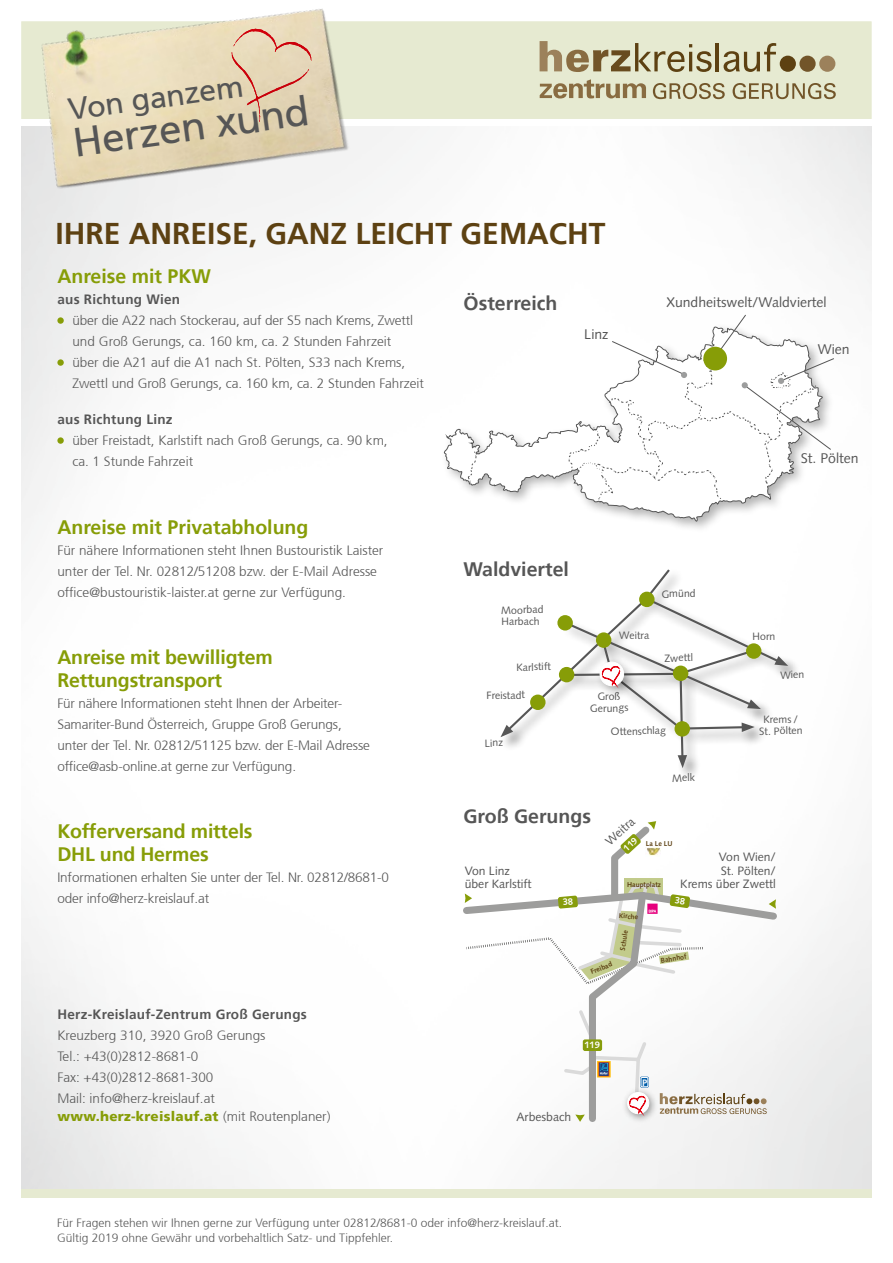
<style>
.page{position:relative;width:893px;height:1263px;background:#fff}
.page>*{position:absolute;margin:0;border:0;box-sizing:border-box;transform-origin:0 0}
.t1{font:40.8px "Frutiger 55 Roman";color:#565656}
.t2{font:30.6px "Frutiger 55 Roman";color:#565656}
.t3{font:700 30px "Frutiger 65";color:#5d4112}
.t4{font:700 19.5px/22.5px "Frutiger 65";letter-spacing:-.01em;color:#879d07}
.t5{font:700 19.5px "Frutiger 65";color:#565656}
.t6{font:14.1px "Syntax";color:#565656}
.t7{font:300 13.5px/21px "Frutiger 45";color:#565656}
.t8{font:700 13.5px "Frutiger 65";letter-spacing:.02em;color:#565656}
.t9{font:900 13.5px "Frutiger 75";letter-spacing:.02em;color:#879d07}
.t10{font:12.15px/13.4px "Syntax";color:#565656;text-align:right}
.t11{font:300 12px/14.4px "Frutiger 45";color:#565656}
.t12{font:10.65px/11.7px "Syntax";color:#565656;text-align:center}
.t13{font:700 9.45px "Syntax";color:#fff}
.t14{font:700 7.05px "Syntax";color:#5d4113}
.s1{font-family:"Frutiger 45";font-weight:300;color:#565656}
</style>
<div class="page">
<svg style="left:391px;top:21px;width:481px;height:106px;background:#e8ebd5"></svg>
<svg style="left:540px;top:41px;width:172px;height:31px;background:#bdb696"></svg>
<hr style="left:716px;top:43px;width:3px;height:28px;background:#5d4112">
<svg style="left:724px;top:43px;width:52px;height:29px;background:#bdb798"></svg>
<svg style="left:540px;top:79px;width:106px;height:19px;background:#bcb291"></svg>
<svg style="left:653px;top:83px;width:72px;height:16px"></svg>
<svg style="left:733px;top:83px;width:103px;height:16px;background:#bcb595"></svg>
<div style="left:780px;top:56px;width:16px;height:16px;background:#5d4112;border-radius:50%"></div>
<div style="left:799px;top:56px;width:17px;height:16px;background:#725529;border-radius:50%"></div>
<div style="left:819px;top:56px;width:16px;height:16px;background:#9c815b;border-radius:50%"></div>
<div style="left:21px;top:1189px;width:851px;height:9px;background:#e6ead1"></div>
<svg style="left:57px;top:317px;width:7px;height:7px"></svg>
<svg style="left:57px;top:359px;width:7px;height:7px"></svg>
<svg style="left:57px;top:437px;width:7px;height:7px"></svg>
<svg style="left:444px;top:313px;width:380px;height:208px"></svg>
<svg style="left:468px;top:451px;width:8px;height:32px"></svg>
<svg style="left:569px;top:314px;width:265px;height:186px"></svg>
<svg style="left:500px;top:569px;width:288px;height:199px"></svg>
<div style="left:674px;top:721px;width:16px;height:16px;background:#879d07;border-radius:50%"></div>
<img style="left:618px;top:1125px;width:44px;height:1px">
<img style="left:21px;top:8px;width:370px;height:253px">
<svg style="left:231px;top:29px;width:80px;height:93px;background:#e3c9ac"></svg>
<svg style="left:463px;top:821px;width:315px;height:304px"></svg>
<h2 class="t2" style="left:66px;top:92px;width:177px;rotate:-8deg">Von ganzem</h2>
<h1 class="t1" style="left:70px;top:120px;width:240px;rotate:-8deg">Herzen xund</h1>
<h3 class="t3" style="left:56px;top:215px;width:552px">IHRE ANREISE, GANZ LEICHT GEMACHT</h3>
<h3 class="t4" style="left:57px;top:265px;width:155px">Anreise mit PKW</h3>
<p class="t8" style="left:57px;top:292px;width:124px">aus Richtung Wien</p>
<p class="t7" style="left:72px;top:310px;width:353px">über die A22 nach Stockerau, auf der S5 nach Krems, Zwettl und Groß Gerungs, ca. 160 km, ca. 2 Stunden Fahrzeit<br>über die A21 auf die A1 nach St. Pölten, S33 nach Krems, Zwettl und Groß Gerungs, ca. 160 km, ca. 2 Stunden Fahrzeit</p>
<p class="t8" style="left:57px;top:412px;width:117px">aus Richtung Linz</p>
<p class="t7" style="left:72px;top:430px;width:317px">über Freistadt, Karlstift nach Groß Gerungs, ca. 90 km, ca. 1 Stunde Fahrzeit</p>
<h3 class="t4" style="left:57px;top:516px;width:253px">Anreise mit Privatabholung</h3>
<p class="t7" style="left:57px;top:540px;width:328px">Für nähere Informationen steht Ihnen Bustouristik Laister unter der Tel. Nr. 02812/51208 bzw. der E-Mail Adresse office@bustouristik-laister.at gerne zur Verfügung.</p>
<h3 class="t4" style="left:57px;top:646px;width:217px">Anreise mit bewilligtem<br>Rettungstransport</h3>
<p class="t7" style="left:57px;top:693px;width:314px">Für nähere Informationen steht Ihnen der Arbeiter-Samariter-Bund Österreich, Gruppe Groß Gerungs, unter der Tel. Nr. 02812/51125 bzw. der E-Mail Adresse office@asb-online.at gerne zur Verfügung.</p>
<h3 class="t4" style="left:57px;top:820px;width:197px">Kofferversand mittels<br>DHL und Hermes</h3>
<p class="t7" style="left:57px;top:867px;width:333px">Informationen erhalten Sie unter der Tel. Nr. 02812/8681-0 oder info@herz-kreislauf.at</p>
<p class="t8" style="left:57px;top:1006px;width:251px">Herz-Kreislauf-Zentrum Groß Gerungs</p>
<p class="t7" style="left:57px;top:1025px;width:210px">Kreuzberg 310, 3920 Groß Gerungs<br>Tel.: +43(0)2812-8681-0<br>Fax: +43(0)2812-8681-300<br>Mail: info@herz-kreislauf.at</p>
<p class="t9" style="left:57px;top:1108px;width:275px">www.herz-kreislauf.at <span class="s1">(mit Routenplaner)</span></p>
<h3 class="t5" style="left:463px;top:292px;width:95px">Österreich</h3>
<p class="t6" style="left:666px;top:293px;width:162px">Xundheitswelt/Waldviertel</p>
<p class="t6" style="left:818px;top:341px;width:33px">Wien</p>
<p class="t6" style="left:584px;top:326px;width:26px">Linz</p>
<h3 class="t5" style="left:463px;top:557px;width:107px">Waldviertel</h3>
<p class="t12" style="left:501px;top:604px;width:44px;text-align:left;rotate:-1deg">Moorbad<br>Harbach</p>
<p class="t6" style="left:801px;top:450px;width:59px">St. Pölten</p>
<p class="t12" style="left:661px;top:588px;width:36px;rotate:-1deg">Gmünd</p>
<p class="t12" style="left:619px;top:630px;width:32px;rotate:-1deg">Weitra</p>
<p class="t12" style="left:752px;top:630px;width:24px;rotate:-1deg">Horn</p>
<p class="t12" style="left:664px;top:652px;width:30px;rotate:-1deg">Zwettl</p>
<p class="t12" style="left:516px;top:661px;width:36px;rotate:-1deg">Karlstift</p>
<p class="t12" style="left:486px;top:690px;width:40px;rotate:-1deg">Freistadt</p>
<p class="t12" style="left:590px;top:691px;width:40px;rotate:-1deg">Groß<br>Gerungs</p>
<p class="t12" style="left:611px;top:725px;width:57px;rotate:-1deg">Ottenschlag</p>
<p class="t12" style="left:485px;top:737px;width:20px;rotate:-1deg">Linz</p>
<h3 class="t5" style="left:463px;top:804px;width:129px">Groß Gerungs</h3>
<p class="t12" style="left:672px;top:772px;width:24px;rotate:-1deg">Melk</p>
<p class="t10" style="left:603px;top:838px;width:36px;rotate:-43deg">Weitra</p>
<p class="t14" style="left:646px;top:840px;width:28px">La Le LU</p>
<p class="t12" style="left:780px;top:669px;width:25px;rotate:-1deg">Wien</p>
<p class="t12" style="left:759px;top:714px;width:45px;rotate:-1deg">Krems /<br>St. Pölten</p>
<p class="t10" style="left:465px;top:864px;width:68px;text-align:left">Von Linz über Karlstift</p>
<p class="t14" style="left:627px;top:881px;width:35px">Hauptplatz</p>
<p class="t14" style="left:619px;top:911px;width:21px;rotate:4deg">Kirche</p>
<p class="t14" style="left:619px;top:950px;width:21px;rotate:-81deg">Schule</p>
<p class="t10" style="left:680px;top:851px;width:97px">Von Wien/<br>St. Pölten/<br>Krems über Zwettl</p>
<p class="t14" style="left:589px;top:968px;width:24px;rotate:-22deg">Freibad</p>
<p class="t14" style="left:660px;top:956px;width:27px;rotate:-9deg">Bahnhof</p>
<p class="t13" style="left:584px;top:1040px;width:17px">119</p>
<p class="t10" style="left:516px;top:1110px;width:56px">Arbesbach</p>
<p class="t13" style="left:642px;top:1077px;width:7px">P</p>
<p class="t11" style="left:57px;top:1216px;width:507px">Für Fragen stehen wir Ihnen gerne zur Verfügung unter 02812/8681-0 oder info@herz-kreislauf.at.<br>Gültig 2019 ohne Gewähr und vorbehaltlich Satz- und Tippfehler.</p>
</div>
